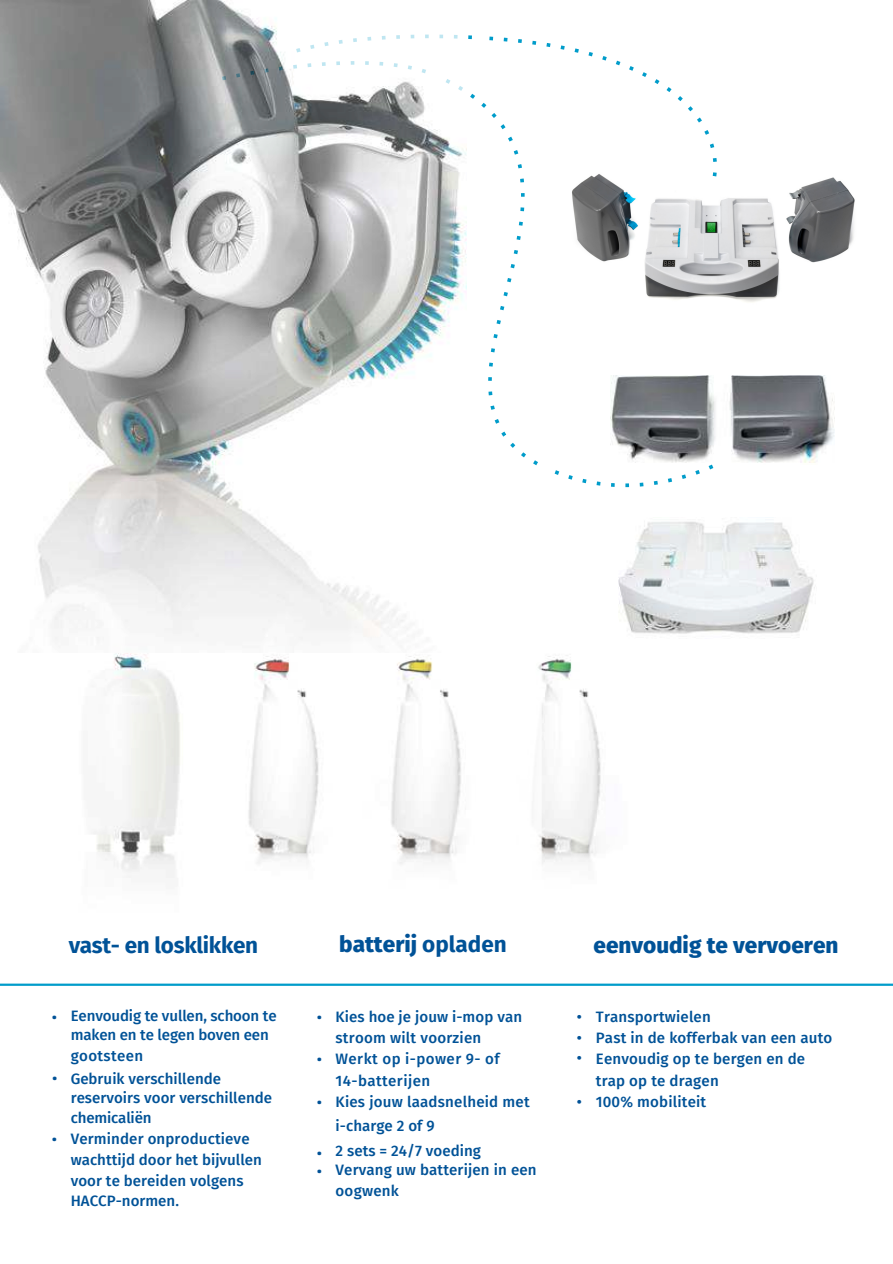
<style>
.page{position:relative;width:893px;height:1264px;background:#fff}
.page>*{position:absolute;margin:0;border:0;box-sizing:border-box;transform-origin:0 0}
.t1{font:800 22.5px "Fira Sans";color:#005297}
.t2{font:700 22.5px "Fira Sans";letter-spacing:-.015em;color:#005297}
.t3{font:500 15.15px/21.3px "Fira Sans";letter-spacing:.01em;color:#005297}
.t4{font:500 15.15px/18.9px "Fira Sans";letter-spacing:-.01em;color:#005297}
.t5{font:15.15px "IBM Plex Sans";color:#005297}
.s1{font-weight:700}
</style>
<div class="page">
<img style="left:716px;top:172px;width:139px;height:130px">
<img style="left:93px;top:653px;width:87px;height:225px">
<img style="left:248px;top:656px;width:71px;height:208px">
<img style="left:391px;top:656px;width:70px;height:208px">
<img style="left:0;top:0;width:443px;height:640px">
<img style="left:729px;top:375px;width:105px;height:88px">
<svg style="left:222px;top:35px;width:494px;height:452px"></svg>
<img style="left:618px;top:521px;width:197px;height:113px">
<img style="left:538px;top:655px;width:63px;height:209px">
<hr style="left:0;top:983px;width:892px;height:2px;background:#009cca">
<h1 class="t2" style="left:69px;top:932px;width:191px">vast- en losklikken</h1>
<p class="t5" style="left:52px;top:1006px;width:7px">•</p>
<p class="t5" style="left:52px;top:1067px;width:7px">•</p>
<p class="t5" style="left:52px;top:1128px;width:7px">•</p>
<p class="t4" style="left:71px;top:1006px;width:207px">Eenvoudig te vullen, schoon te maken en te legen boven een</p>
<p class="t3" style="left:71px;top:1045px;width:152px;line-height:22.6px">gootsteen<br>Gebruik verschillende</p>
<p class="t3" style="left:71px;top:1087px;width:203px;line-height:20.5px">reservoirs voor verschillende chemicaliën<br>Verminder onproductieve wachttijd door het bijvullen voor te bereiden volgens<br>HACCP-normen.</p>
<h1 class="t1" style="left:339px;top:931px;width:169px">batterij <span class="s1">opladen</span></h1>
<h1 class="t1" style="left:593px;top:932px;width:246px">eenvoudig te vervoeren</h1>
<p class="t5" style="left:316px;top:1006px;width:7px">•</p>
<p class="t5" style="left:316px;top:1048px;width:7px">•</p>
<p class="t5" style="left:316px;top:1091px;width:7px">•</p>
<p class="t5" style="left:316px;top:1142px;width:7px">•</p>
<p class="t5" style="left:316px;top:1159px;width:7px">•</p>
<p class="t3" style="left:335px;top:1005px;width:196px">Kies hoe je jouw i-mop van stroom wilt voorzien<br>Werkt op i-power 9- of<br>14-batterijen<br>Kies jouw laadsnelheid met</p>
<p class="t3" style="left:335px;top:1113px;width:147px;line-height:25.2px">i-charge 2 of 9<br>2 sets = 24/7 voeding</p>
<p class="t3" style="left:335px;top:1159px;width:202px">Vervang uw batterijen in een oogwenk</p>
<p class="t3" style="left:576px;top:1006px;width:7px;line-height:20.7px;text-align:justify">• • •</p>
<p class="t3" style="left:576px;top:1091px;width:7px">•</p>
<p class="t3" style="left:595px;top:1005px;width:238px">Transportwielen<br>Past in de kofferbak van een auto<br>Eenvoudig op te bergen en de trap op te dragen<br>100% mobiliteit</p>
</div>
